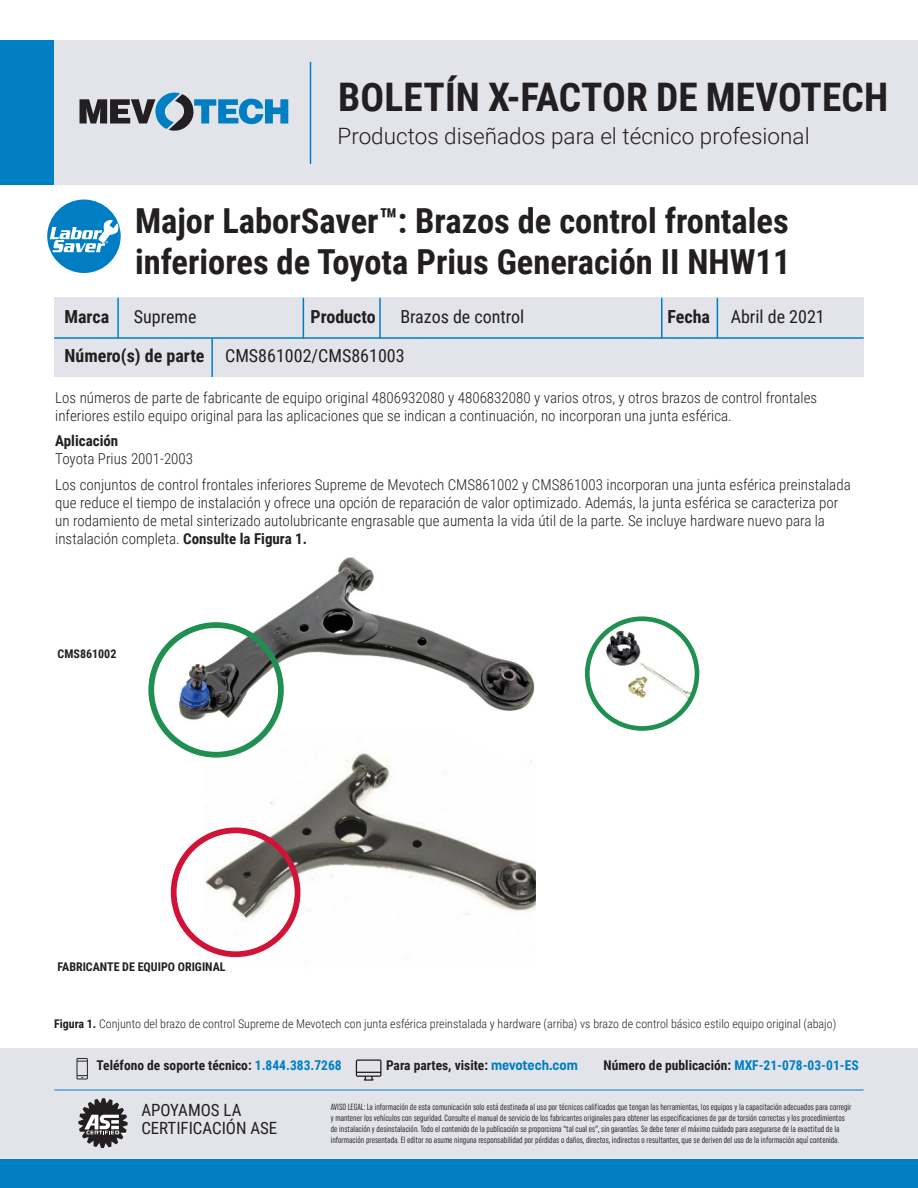
<style>
.page{position:relative;width:918px;height:1188px;background:#fff}
.page>*{position:absolute;margin:0;border:0;box-sizing:border-box;transform-origin:0 0}
.t1{font:700 39.3px "Roboto Condensed";letter-spacing:.005em;color:#231f20}
.t2{font:700 34.5px/41.4px "Roboto Condensed";color:#231f20}
.t3{font:300 22.5px "Roboto";color:#231f20}
.t4{font:18px "Roboto Condensed";color:#231f20}
.t5{font:700 18px "Roboto Condensed";color:#231f20}
.t6{font:16.8px/18px "Roboto Condensed";color:#231f20}
.t7{font:300 15px/18px "Roboto Condensed";color:#231f20}
.t8{font:700 13.5px "Roboto Condensed";color:#231f20}
.t9{font:300 12px "Roboto Condensed";color:#231f20}
.t10{font:700 12px "Roboto Condensed";color:#231f20}
.t11{font:extra-condensed 9px/10.8px "Uniform";color:#231f20}
.s1{font-weight:700}
.s2{color:#007ec4}
.s3{font-family:"Uniform Condensed";font-size:14.25px;color:#007ec4}
</style>
<div class="page">
<div style="left:44px;top:40px;width:874px;height:145px;background:#e2e4e9"></div>
<div style="left:0;top:40px;width:54px;height:145px;background:#007ec4"></div>
<hr style="left:310px;top:62px;width:1px;height:101px;background:#007ec4">
<svg style="left:80px;top:93px;width:208px;height:38px"></svg>
<img style="left:178px;top:557px;width:357px;height:194px">
<img style="left:204px;top:729px;width:332px;height:229px">
<img style="left:596px;top:630px;width:104px;height:72px">
<div style="left:148px;top:622px;width:136px;height:136px;border:6px solid #1f9050;border-radius:50%"></div>
<div style="left:585px;top:616px;width:114px;height:115px;border:5px solid #1f9050;border-radius:50%"></div>
<div style="left:171px;top:827px;width:129px;height:130px;border:6px solid #d11337;border-radius:50%"></div>
<div style="left:47px;top:200px;width:74px;height:73px;background:#007ec4;border-radius:50%"></div>
<svg style="left:49px;top:220px;width:70px;height:32px"></svg>
<div style="left:54px;top:298px;width:810px;height:79px;background:#e2e4e9"></div>
<hr style="left:303px;top:298px;width:1px;height:40px;background:#007ec4">
<hr style="left:661px;top:298px;width:2px;height:40px;background:#007ec4">
<hr style="left:379px;top:298px;width:2px;height:40px;background:#007ec4">
<hr style="left:717px;top:298px;width:1px;height:40px;background:#007ec4">
<hr style="left:117px;top:298px;width:2px;height:40px;background:#007ec4">
<hr style="left:55px;top:337px;width:808px;height:2px;background:#007ec4">
<hr style="left:211px;top:339px;width:2px;height:37px;background:#007ec4">
<div style="left:0;top:1049px;width:918px;height:139px;background:#e2e4e9"></div>
<div style="left:0;top:1160px;width:918px;height:28px;background:#007ec4"></div>
<svg style="left:78px;top:1098px;width:50px;height:50px"></svg>
<svg style="left:76px;top:1058px;width:12px;height:21px"></svg>
<svg style="left:356px;top:1059px;width:26px;height:22px"></svg>
<hr style="left:55px;top:1090px;width:808px;height:1px;background:#007ec4">
<p class="t1" style="left:338px;top:70px;width:552px">BOLETÍN X-FACTOR DE MEVOTECH</p>
<p class="t3" style="left:338px;top:120px;width:474px">Productos diseñados para el técnico profesional</p>
<p class="t2" style="left:135px;top:199px;width:657px">Major LaborSaver™: Brazos de control frontales inferiores de Toyota Prius Generación II NHW11</p>
<p class="t5" style="left:64px;top:304px;width:46px">Marca</p>
<p class="t4" style="left:134px;top:304px;width:64px">Supreme</p>
<p class="t5" style="left:310px;top:304px;width:67px">Producto</p>
<p class="t4" style="left:400px;top:304px;width:125px">Brazos de control</p>
<p class="t4" style="left:668px;top:304px;width:159px"><span class="s1">Fecha</span> Abril de 2021</p>
<p class="t4" style="left:64px;top:343px;width:342px"><span class="s1">Número(s) de parte</span> CMS861002/CMS861003</p>
<p class="t7" style="left:55px;top:388px;width:763px">Los números de parte de fabricante de equipo original 4806932080 y 4806832080 y varios otros, y otros brazos de control frontales inferiores estilo equipo original para las aplicaciones que se indican a continuación, no incorporan una junta esférica.</p>
<p class="t7" style="left:55px;top:431px;width:139px"><span class="s1">Aplicación<br></span>Toyota Prius 2001-2003</p>
<p class="t7" style="left:55px;top:475px;width:797px">Los conjuntos de control frontales inferiores Supreme de Mevotech CMS861002 y CMS861003 incorporan una junta esférica preinstalada que reduce el tiempo de instalación y ofrece una opción de reparación de valor optimizado. Además, la junta esférica se caracteriza por un rodamiento de metal sinterizado autolubricante engrasable que aumenta la vida útil de la parte. Se incluye hardware nuevo para la instalación completa. <span class="s1">Consulte la Figura 1.</span></p>
<p class="t10" style="left:58px;top:645px;width:60px">CMS861002</p>
<p class="t10" style="left:58px;top:958px;width:169px">FABRICANTE DE EQUIPO ORIGINAL</p>
<p class="t9" style="left:54px;top:1015px;width:784px"><span class="s1">Figura 1.</span> Conjunto del brazo de control Supreme de Mevotech con junta esférica preinstalada y hardware (arriba) vs brazo de control básico estilo equipo original (abajo)</p>
<p class="t8" style="left:97px;top:1055px;width:247px">Teléfono de soporte técnico: <span class="s2">1.844.383.7268</span></p>
<p class="t8" style="left:386px;top:1055px;width:193px">Para partes, visite: <span class="s3">mevotech.com</span></p>
<p class="t8" style="left:604px;top:1055px;width:257px">Número de publicación: <span class="s2">MXF-21-078-03-01-ES</span></p>
<p class="t6" style="left:141px;top:1101px;width:137px">APOYAMOS LA<br>CERTIFICACIÓN ASE</p>
<p class="t11" style="left:331px;top:1102px;width:522px">AVISO LEGAL: La información de esta comunicación solo está destinada al uso por técnicos calificados que tengan las herramientas, los equipos y la capacitación adecuados para corregir y mantener los vehículos con seguridad. Consulte el manual de servicio de los fabricantes originales para obtener las especificaciones de par de torsión correctas y los procedimientos de instalación y desinstalación. Todo el contenido de la publicación se proporciona “tal cual es”, sin garantías. Se debe tener el máximo cuidado para asegurarse de la exactitud de la información presentada. El editor no asume ninguna responsabilidad por pérdidas o daños, directos, indirectos o resultantes, que se deriven del uso de la información aquí contenida.</p>
</div>
